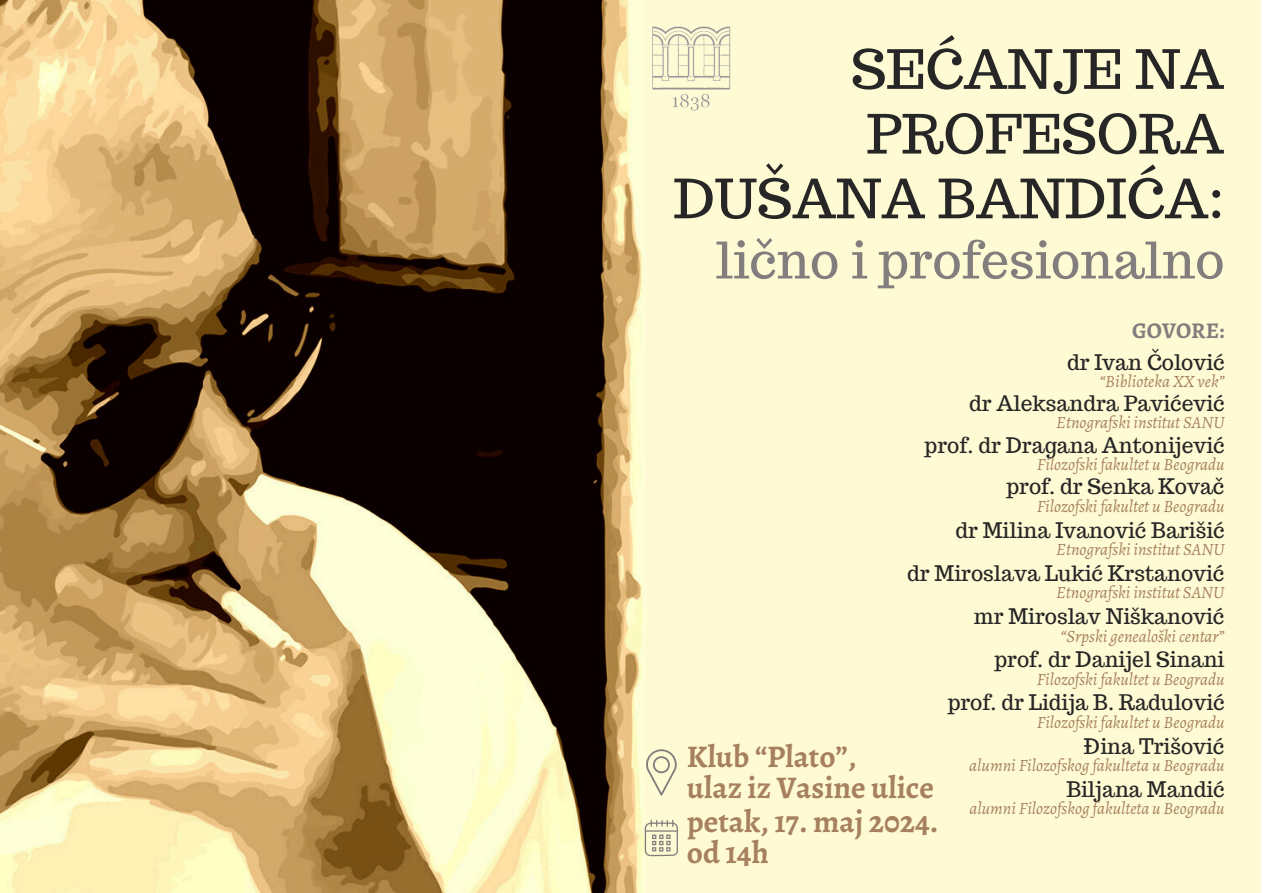
<style>
.page{position:relative;width:1263px;height:893px;background:#fff}
.page>*{position:absolute;margin:0;border:0;box-sizing:border-box;transform-origin:0 0}
.t1{font:54px/64.7px "Trocchi";color:#272626;text-align:right}
.t2{font:50.25px "Trocchi";color:#827e7e}
.t3{font:700 31.5px/30.9px "Alegreya";color:#a7815f}
.t4{font:700 22.5px "Alegreya";color:#827e7e}
.t5{font:21px "Trocchi";color:#272626}
.t6{font:italic 17.25px "Alegreya";color:#a7815f}
</style>
<div class="page">
<div style="left:597px;top:0;width:664px;height:892px;background:#fefbd4"></div>
<img style="left:652px;top:26px;width:79px;height:85px">
<img style="left:0;top:0;width:645px;height:893px">
<svg style="left:645px;top:820px;width:33px;height:36px"></svg>
<svg style="left:646px;top:749px;width:30px;height:47px"></svg>
<h1 class="t1" style="left:673px;top:37px;width:552px">SEĆANJE NA<br>PROFESORA<br>DUŠANA BANDIĆA:</h1>
<h1 class="t2" style="left:715px;top:227px;width:510px">lično i profesionalno</h1>
<p class="t4" style="left:1132px;top:315px;width:94px">GOVORE:</p>
<p class="t5" style="left:1067px;top:348px;width:159px">dr Ivan Čolović</p>
<p class="t6" style="left:1099px;top:369px;width:127px">“Biblioteka XX vek”</p>
<p class="t5" style="left:969px;top:390px;width:257px">dr Aleksandra Pavićević</p>
<p class="t6" style="left:1056px;top:411px;width:170px">Etnografski institut SANU</p>
<h3 class="t5" style="left:925px;top:431px;width:301px">prof. dr Dragana Antonijević</h3>
<p class="t6" style="left:1037px;top:452px;width:189px">Filozofski fakultet u Beogradu</p>
<p class="t5" style="left:1007px;top:473px;width:219px">prof. dr Senka Kovač</p>
<p class="t6" style="left:1037px;top:494px;width:189px">Filozofski fakultet u Beogradu</p>
<p class="t5" style="left:955px;top:516px;width:271px">dr Milina Ivanović Barišić</p>
<p class="t6" style="left:1056px;top:537px;width:170px">Etnografski institut SANU</p>
<p class="t5" style="left:907px;top:559px;width:319px">dr Miroslava Lukić Krstanović</p>
<p class="t6" style="left:1056px;top:581px;width:170px">Etnografski institut SANU</p>
<p class="t5" style="left:974px;top:602px;width:252px">mr Miroslav Niškanović</p>
<p class="t6" style="left:1060px;top:624px;width:165px">“Srpski genealoški centar”</p>
<p class="t5" style="left:995px;top:646px;width:231px">prof. dr Danijel Sinani</p>
<h4 class="t6" style="left:1037px;top:667px;width:189px">Filozofski fakultet u Beogradu</h4>
<h4 class="t5" style="left:948px;top:689px;width:278px">prof. dr Lidija B. Radulović</h4>
<p class="t6" style="left:1037px;top:710px;width:189px">Filozofski fakultet u Beogradu</p>
<p class="t5" style="left:1084px;top:732px;width:142px">Đina Trišović</p>
<p class="t6" style="left:969px;top:753px;width:257px">alumni Filozofskog fakulteta u Beogradu</p>
<p class="t5" style="left:1066px;top:775px;width:160px">Biljana Mandić</p>
<p class="t6" style="left:969px;top:797px;width:257px">alumni Filozofskog fakulteta u Beogradu</p>
<h2 class="t3" style="left:687px;top:741px;width:249px">Klub “Plato”,<br>ulaz iz Vasine ulice</h2>
<p class="t3" style="left:687px;top:806px;width:253px">petak, 17. maj 2024. od 14h</p>
</div>
